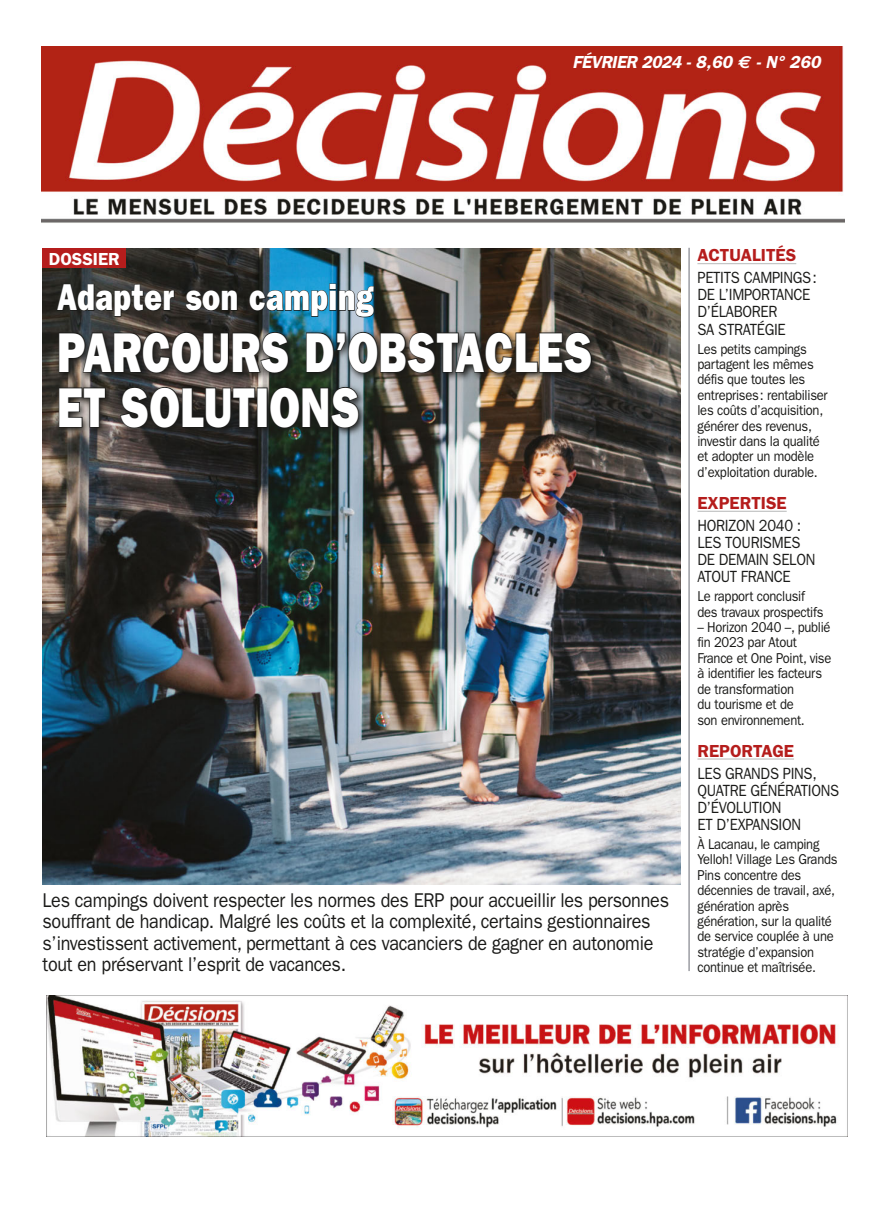
<style>
.page{position:relative;width:886px;height:1205px;background:#fff}
.page>*{position:absolute;margin:0;border:0;box-sizing:border-box;transform-origin:0 0}
.t1{font:800 56.25px/55px "Franklin Gothic";letter-spacing:.01em;color:#fff;scale:.77 1}
.t2{font:800 37.5px "Franklin Gothic";letter-spacing:.02em;color:#fff;scale:.8 1}
.t3{font:20px/21.2px "Franklin Gothic LT";letter-spacing:-.015em;color:#1a1a18;scale:.9 1}
.t4{font:600 17.5px "Franklin Gothic LT";color:#b51d1c}
.t5{font:italic 600 17.5px "Franklin Gothic";letter-spacing:-.025em;color:#fff}
.t6{font:600 17.5px "Franklin Gothic LT";color:#fff}
.t7{font:16.25px/17.1px "Franklin Gothic LT";letter-spacing:-.02em;color:#1a1a18;scale:.9 1}
.t8{font:14.38px/15.4px "Franklin Gothic LT";letter-spacing:-.02em;color:#1a1a18;scale:.9 1}
.s1{font-family:"Euro Sans";font-weight:700}
</style>
<div class="page">
<img style="left:43px;top:248px;width:638px;height:636px">
<img style="left:41px;top:46px;width:803px;height:177px">
<hr style="left:689px;top:248px;width:1px;height:723px;background:#696c75">
<svg style="left:56px;top:283px;width:119px;height:34px;background:#302f2d"></svg>
<svg style="left:184px;top:290px;width:54px;height:22px"></svg>
<svg style="left:249px;top:283px;width:126px;height:35px;background:#33728e"></svg>
<img style="left:47px;top:995px;width:801px;height:141px">
<img style="left:54px;top:328px;width:546px;height:109px">
<svg style="left:58px;top:331px;width:231px;height:43px;background:#2b2a27"></svg>
<svg style="left:305px;top:331px;width:287px;height:43px;background:#35342f"></svg>
<svg style="left:58px;top:387px;width:48px;height:41px;background:#403c38"></svg>
<svg style="left:119px;top:386px;width:137px;height:43px;background:#272523"></svg>
<div style="left:257px;top:387px;width:11px;height:40px;border:1px solid #1a1a18"></div>
<svg style="left:269px;top:386px;width:91px;height:43px;background:#222622"></svg>
<hr style="left:697px;top:263px;width:99px;height:1px;background:#c5c6c6">
<hr style="left:697px;top:511px;width:90px;height:1px;background:#c5c6c6">
<hr style="left:697px;top:758px;width:97px;height:1px;background:#c5c6c6">
<div style="left:43px;top:248px;width:83px;height:20px;background:#b51d1c"></div>
<p class="t5" style="left:572px;top:52px;width:250px">FÉVRIER 2024 - 8,60 <span class="s1">€</span> - N° 260</p>
<p class="t6" style="left:49px;top:248px;width:73px">DOSSIER</p>
<h2 class="t2" style="left:57px;top:275px;width:397px">Adapter son camping</h2>
<h1 class="t1" style="left:57px;top:325px;width:697px">PARCOURS D’OBSTACLES<br>ET SOLUTIONS</h1>
<p class="t3" style="left:43px;top:890px;width:697px">Les campings doivent respecter les normes des ERP pour accueillir les personnes souffrant de handicap. Malgré les coûts et la complexité, certains gestionnaires s’investissent activement, permettant à ces vacanciers de gagner en autonomie tout en préservant l’esprit de vacances.</p>
<p class="t4" style="left:697px;top:245px;width:100px">ACTUALITÉS</p>
<p class="t7" style="left:697px;top:269px;width:134px">PETITS CAMPINGS:<br>DE L’IMPORTANCE<br>D’ÉLABORER<br>SA STRATÉGIE</p>
<p class="t8" style="left:697px;top:341px;width:146px">Les petits campings partagent les mêmes défis que toutes les entreprises: rentabiliser les coûts d’acquisition, générer des revenus, investir dans la qualité et adopter un modèle d’exploitation durable.</p>
<p class="t4" style="left:697px;top:492px;width:91px">EXPERTISE</p>
<p class="t7" style="left:697px;top:517px;width:132px">HORIZON 2040 :<br>LES TOURISMES<br>DE DEMAIN SELON<br>ATOUT FRANCE</p>
<p class="t8" style="left:697px;top:589px;width:141px">Le rapport conclusif des travaux prospectifs</p>
<p class="t8" style="left:697px;top:619px;width:150px">– Horizon 2040 –, publié fin 2023 par Atout<br>France et One Point, vise à identifier les facteurs de transformation<br>du tourisme et de<br>son environnement.</p>
<p class="t4" style="left:697px;top:740px;width:98px">REPORTAGE</p>
<p class="t7" style="left:697px;top:765px;width:159px">LES GRANDS PINS,<br>QUATRE GÉNÉRATIONS<br>D’ÉVOLUTION<br>ET D’EXPANSION</p>
<p class="t8" style="left:697px;top:836px;width:157px">À Lacanau, le camping<br>Yelloh! Village Les Grands<br>Pins concentre des décennies de travail, axé, génération après génération, sur la qualité de service couplée à une stratégie d’expansion continue et maîtrisée.</p>
</div>
